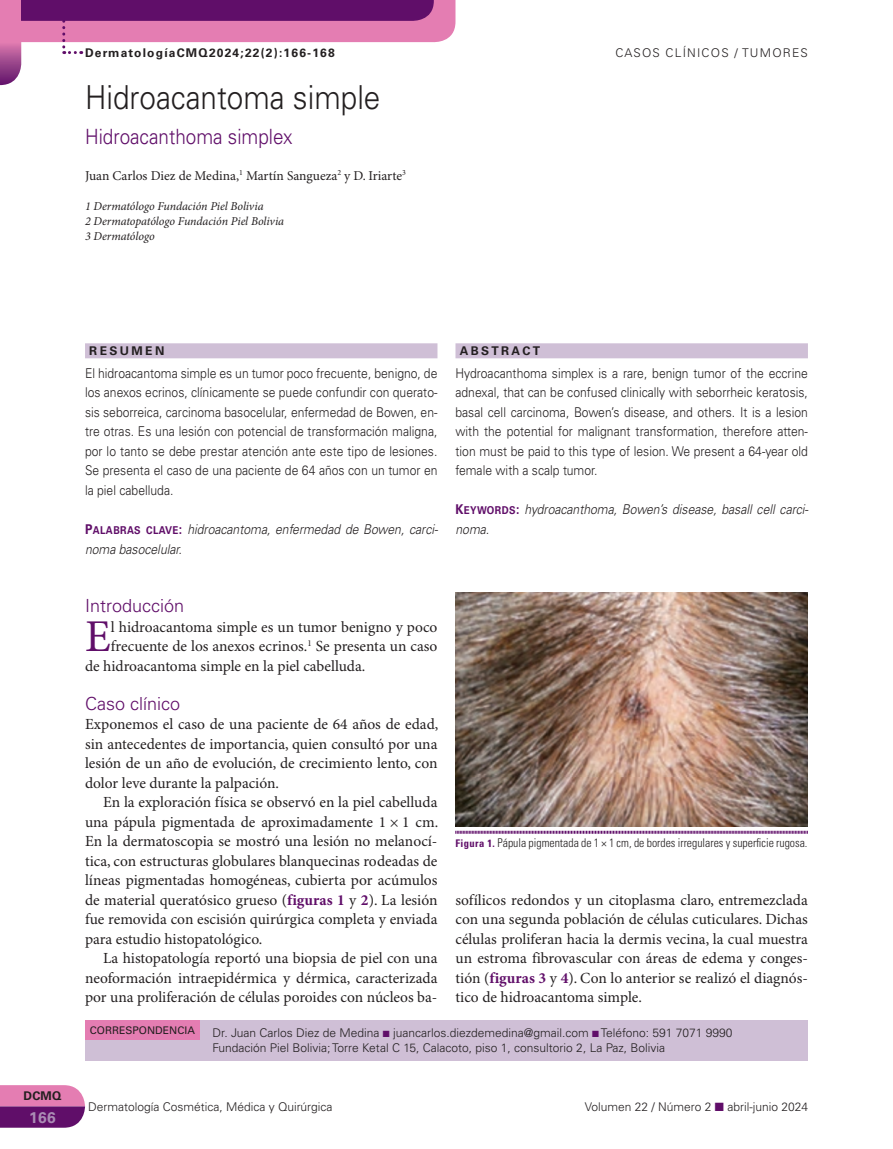
<style>
.page{position:relative;width:893px;height:1149px;background:#fff}
.page>*{position:absolute;margin:0;border:0;box-sizing:border-box;transform-origin:0 0}
.t1{font:45.45px "Minion Pro";color:#600e69}
.t2{font:300 33px "Univers LT Std";color:#231f20;scale:.9 1}
.t3{font:300 21px "Univers LT Std";color:#600e69;scale:.9 1}
.t4{font:300 18px "Univers LT Std";color:#600e69}
.t5{font:15.45px/19.5px "Minion Pro";color:#231f20;text-align:justify}
.t6{font:700 15.45px "Univers LT Std";color:#aa8cb4}
.t7{font:300 13.5px/19.5px "Univers LT Std";color:#231f20;text-align:justify;scale:.9 1}
.t8{font:italic 300 13.5px/19.5px "Univers LT Std";color:#231f20;scale:.9 1}
.t9{font:13.5px "Minion Pro";letter-spacing:-.01em;color:#231f20}
.t10{font:300 12px/15px "Univers LT Std";color:#231f20}
.t11{font:italic 12px/15px "Minion Pro";color:#231f20}
.t12{font:300 condensed 12px "Univers LT Std";color:#231f20}
.t13{font:700 12px "Univers LT Std";letter-spacing:.1em;color:#231f20}
.t14{font:300 12px "Univers LT Std";letter-spacing:.1em;color:#231f20}
.t15{font:700 12px "Univers LT Std";letter-spacing:.2em;color:#231f20}
.t16{font:10.5px "Univers LT Std";color:#231f20}
.s1{font-family:"Univers LT Std Bold SC800";font-weight:400;font-style:normal;color:#600e69}
.s2{font-family:"Univers LT Std Bold SC800";font-weight:400;font-style:normal;font-size:10.8px;color:#600e69}
.s3{font-weight:700;color:#600e69}
.s4{font-weight:700;font-size:10.5px;color:#600e69}
.s5{color:#600e69}
</style>
<div class="page">
<svg style="left:0;top:0;width:455px;height:85px"></svg>
<svg style="left:0;top:1085px;width:85px;height:42px;background:#a75094"></svg>
<div style="left:0;top:0;width:21px;height:42px;background:#e47db2"></div>
<div style="left:85px;top:1019px;width:723px;height:41px;background:#cfbfd6"></div>
<div style="left:85px;top:1019px;width:115px;height:20px;background:#e47db2"></div>
<div style="left:455px;top:343px;width:353px;height:15px;background:#cfbfd6"></div>
<div style="left:85px;top:343px;width:352px;height:15px;background:#cfbfd6"></div>
<img style="left:455px;top:592px;width:353px;height:234px">
<svg style="left:455px;top:830px;width:353px;height:4px"></svg>
<p class="t13" style="left:85px;top:46px;width:251px">DermatologíaCMQ2024;22(2):166-168</p>
<p class="t14" style="left:615px;top:46px;width:194px">CASOS CLÍNICOS / TUMORES</p>
<h2 class="t2" style="left:85px;top:77px;width:330px">Hidroacantoma simple</h2>
<h3 class="t3" style="left:85px;top:123px;width:232px">Hidroacanthoma simplex</h3>
<p class="t9" style="left:85px;top:167px;width:322px">Juan Carlos Diez de Medina,<sup>1</sup> Martín Sangueza<sup>2</sup> y D. Iriarte<sup>3</sup></p>
<p class="t11" style="left:85px;top:198px;width:201px">1 Dermatólogo Fundación Piel Bolivia<br>2 Dermatopatólogo Fundación Piel Bolivia<br>3 Dermatólogo</p>
<p class="t13" style="left:23px;top:1088px;width:40px">DCMQ</p>
<p class="t6" style="left:29px;top:1107px;width:28px">166</p>
<p class="t15" style="left:89px;top:344px;width:77px">RESUMEN</p>
<p class="t7" style="left:85px;top:363px;width:393px">El hidroacantoma simple es un tumor poco frecuente, benigno, de los anexos ecrinos, clínicamente se puede confundir con querato&shy;sis seborreica, carcinoma basocelular, enfermedad de Bowen, en&shy;tre otras. Es una lesión con potencial de transformación maligna, por lo tanto se debe prestar atención ante este tipo de lesiones.<br>Se presenta el caso de una paciente de 64 años con un tumor en la piel cabelluda.</p>
<p class="t8" style="left:85px;top:519px;width:394px"><span class="s1">P</span><span class="s2">ALABRAS CLAVE</span><span class="s1">:</span> hidroacantoma, enfermedad de Bowen, carci&shy;noma basocelular.</p>
<p class="t15" style="left:460px;top:344px;width:82px">ABSTRACT</p>
<p class="t7" style="left:455px;top:363px;width:393px">Hydroacanthoma simplex is a rare, benign tumor of the eccrine adnexal, that can be confused clinically with seborrheic keratosis, basal cell carcinoma, Bowen’s disease, and others. It is a lesion with the potential for malignant transformation, therefore atten&shy;tion must be paid to this type of lesion. We present a 64-year old female with a scalp tumor.</p>
<p class="t8" style="left:455px;top:500px;width:394px"><span class="s1">K</span><span class="s2">EYWORDS</span><span class="s1">:</span> hydroacanthoma, Bowen’s disease, basall cell carci&shy;noma.</p>
<p class="t4" style="left:85px;top:594px;width:101px">Introducción</p>
<h1 class="t1" style="left:85px;top:609px;width:27px">E</h1>
<p class="t5" style="left:111px;top:617px;width:328px">l hidroacantoma simple es un tumor benigno y poco</p>
<p class="t5" style="left:111px;top:636px;width:328px">frecuente de los anexos ecrinos.<sup>1</sup> Se presenta un caso</p>
<p class="t5" style="left:85px;top:656px;width:282px">de hidroacantoma simple en la piel cabelluda.</p>
<p class="t4" style="left:85px;top:692px;width:97px">Caso clínico</p>
<p class="t5" style="left:85px;top:714px;width:355px">Exponemos el caso de una paciente de 64 años de edad, sin antecedentes de importancia, quien consultó por una lesión de un año de evolución, de crecimiento lento, con dolor leve durante la palpación.</p>
<p class="t5" style="left:85px;top:792px;width:355px;text-indent:18px">En la exploración física se observó en la piel cabelluda una pápula pigmentada de aproximadamente 1 × 1 cm.<br>En la dermatoscopia se mostró una lesión no melanocí&shy;tica, con estructuras globulares blanquecinas rodeadas de líneas pigmentadas homogéneas, cubierta por acúmulos de material queratósico grueso (<span class="s3">figuras 1</span> y <span class="s3">2</span>). La lesión fue removida con escisión quirúrgica completa y enviada para estudio histopatológico.</p>
<p class="t5" style="left:85px;top:948px;width:354px;text-indent:18px">La histopatología reportó una biopsia de piel con una neoformación intraepidérmica y dérmica, caracterizada por una proliferación de células poroides con núcleos ba-</p>
<p class="t12" style="left:455px;top:834px;width:354px"><span class="s4">Figura 1.</span> Pápula pigmentada de 1 × 1 cm, de bordes irregulares y superficie rugosa.</p>
<p class="t5" style="left:455px;top:890px;width:354px">sofílicos redondos y un citoplasma claro, entremezclada con una segunda población de células cuticulares. Dichas células proliferan hacia la dermis vecina, la cual muestra un estroma fibrovascular con áreas de edema y conges&shy;tión (<span class="s3">figuras 3</span> y <span class="s3">4</span>). Con lo anterior se realizó el diagnós&shy;tico de hidroacantoma simple.</p>
<p class="t16" style="left:90px;top:1023px;width:107px">CORRESPONDENCIA</p>
<p class="t10" style="left:213px;top:1025px;width:521px">Dr. Juan Carlos Diez de Medina <span class="s5">■</span> juancarlos.diezdemedina@gmail.com <span class="s5">■</span> Teléfono: 591 7071 9990<br>Fundación Piel Bolivia; Torre Ketal C 15, Calacoto, piso 1, consultorio 2, La Paz, Bolivia</p>
<p class="t10" style="left:88px;top:1098px;width:246px">Dermatología Cosmética, Médica y Quirúrgica</p>
<p class="t10" style="left:585px;top:1098px;width:225px">Volumen 22 / Número 2 <span class="s5">■</span> abril-junio 2024</p>
</div>
